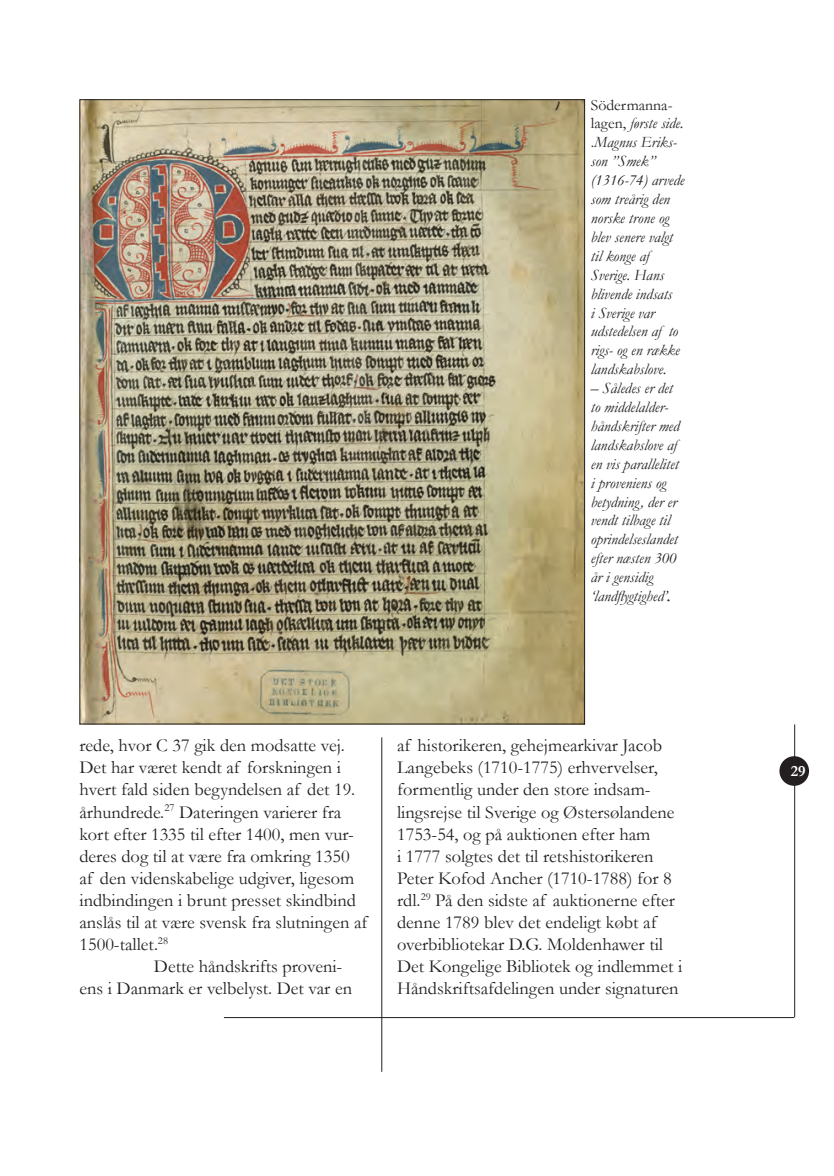
<style>
.page{position:relative;width:834px;height:1176px;background:#fff}
.page>*{position:absolute;margin:0;border:0;box-sizing:border-box;transform-origin:0 0}
.Almindelig_tekst_med{font:18.38px/22.1px "Garamond";color:#231f20}
.almindelig_tekst_ude{font:italic 15.75px/18.9px "Garamond";color:#231f20}
.t1{font:700 15.75px "Garamond";color:#fff}
.s1{font-style:normal}
</style>
<div class="page">
<hr style="left:224px;top:1017px;width:570px;height:1px;background:#231f20">
<hr style="left:794px;top:724px;width:1px;height:293px;background:#231f20">
<div style="left:780px;top:757px;width:28px;height:28px;background:#231f20;border-radius:50%"></div>
<div style="left:779px;top:756px;width:29px;height:30px;border:2px solid #231f20;border-radius:50%"></div>
<hr style="left:381px;top:737px;width:1px;height:335px;background:#231f20">
<img style="left:81px;top:101px;width:502px;height:621px">
<p class="almindelig_tekst_ude" style="left:590px;top:95px;width:95px"><span class="s1">Södermanna&shy;lagen,</span> første side. <span class="s1">.</span>Magnus Eriks&shy;son ”Smek” (1316-74) arvede som treårig den norske trone og blev senere valgt til konge af<br>Sverige. Hans blivende indsats<br>i Sverige var udstedelsen af to rigs- og en række landskabslove.</p>
<p class="almindelig_tekst_ude" style="left:590px;top:378px;width:90px">– Således er det to middelalder&shy;håndskrifter med landskabslove af en vis parallelitet i proveniens og betydning, der er vendt tilbage til oprindelseslandet efter næsten 300 år i gensidig ‘landflygtighed’.</p>
<p class="Almindelig_tekst_med" style="left:79px;top:734px;width:289px">rede, hvor C 37 gik den modsatte vej.<br>Det har været kendt af forskningen i hvert fald siden begyndelsen af det 19. århundrede.<sup>27</sup> Dateringen varierer fra kort efter 1335 til efter 1400, men vur&shy;deres dog til at være fra omkring 1350 af den videnskabelige udgiver, ligesom indbindingen i brunt presset skindbind anslås til at være svensk fra slutningen af 1500-tallet.<sup>28</sup></p>
<p class="Almindelig_tekst_med" style="left:79px;top:954px;width:274px;text-indent:74px">Dette håndskrifts proveni&shy;ens i Danmark er velbelyst. Det var en</p>
<p class="Almindelig_tekst_med" style="left:397px;top:734px;width:286px">af historikeren, gehejmearkivar Jacob Langebeks (1710-1775) erhvervelser, formentlig under den store indsam&shy;lingsrejse til Sverige og Østersølandene 1753-54, og på auktionen efter ham<br>i 1777 solgtes det til retshistorikeren Peter Kofod Ancher (1710-1788) for 8 rdl.<sup>29</sup> På den sidste af auktionerne efter denne 1789 blev det endeligt købt af overbibliotekar D.G. Moldenhawer til Det Kongelige Bibliotek og indlemmet i Håndskriftsafdelingen under signaturen</p>
<p class="t1" style="left:790px;top:760px;width:16px">29</p>
</div>
